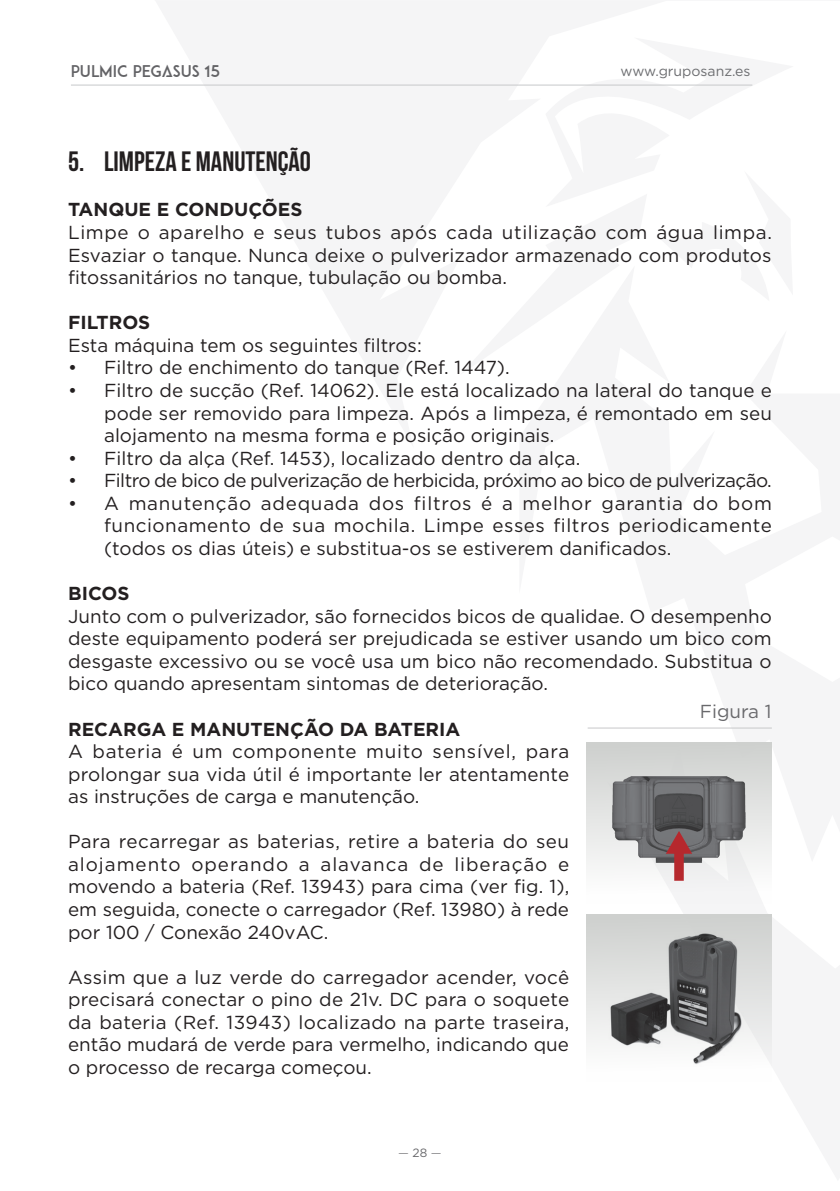
<style>
.page{position:relative;width:840px;height:1191px;background:#fff}
.page>*{position:absolute;margin:0;border:0;box-sizing:border-box;transform-origin:0 0}
.t1{font:28px "Bebas Neue";color:#231f20}
.t2{font:18.8px/22.6px "Gotham";color:#231f20;text-align:justify}
.t3{font:18.8px "Gotham";letter-spacing:-.03em;color:#231f20}
.t4{font:700 18.8px "Gotham";color:#231f20}
.t5{font:18.8px "Gotham";color:#69696c}
.t6{font:16px "Tamer";color:#636366}
.t7{font:14px "Gotham";color:#6c6d70}
.t8{font:300 12px "Gotham";color:#69696c}
.s1{font-weight:400}
</style>
<div class="page">
<hr style="left:71px;top:85px;width:680px;height:1px;background:#c7c8ca">
<div style="left:585px;top:914px;width:186px;height:167px;background:linear-gradient(to bottom,#cccecc,#fefefe)"></div>
<img style="left:602px;top:926px;width:151px;height:140px">
<div style="left:585px;top:742px;width:186px;height:161px;background:linear-gradient(to bottom,#cfd1cf,#fdfdfd)"></div>
<img style="left:608px;top:772px;width:140px;height:92px">
<svg style="left:665px;top:831px;width:26px;height:49px"></svg>
<hr style="left:587px;top:727px;width:184px;height:1px;background:#c7c8ca">
<p class="t6" style="left:71px;top:61px;width:151px">PULMIC PEGASUS 15</p>
<p class="t7" style="left:620px;top:62px;width:132px">www.gruposanz.es</p>
<h1 class="t1" style="left:68px;top:146px;width:244px">5. LIMPEZA E MANUTENÇÃO</h1>
<p class="t4" style="left:68px;top:197px;width:236px">TANQUE E CONDUÇÕES</p>
<p class="t2" style="left:68px;top:221px;width:705px">Limpe o aparelho e seus tubos após cada utilização com água limpa.<br>Esvaziar o tanque. Nunca deixe o pulverizador armazenado com produtos fitossanitários no tanque, tubulação ou bomba.</p>
<p class="t4" style="left:68px;top:310px;width:84px">FILTROS</p>
<p class="t2" style="left:68px;top:333px;width:355px">Esta máquina tem os seguintes filtros:</p>
<p class="t2" style="left:68px;top:356px;width:443px">• Filtro de enchimento do tanque (Ref. 1447).</p>
<p class="t2" style="left:104px;top:378px;width:669px;text-indent:-36px">• Filtro de sucção (Ref. 14062). Ele está localizado na lateral do tanque e pode ser removido para limpeza. Após a limpeza, é remontado em seu alojamento na mesma forma e posição originais.</p>
<p class="t2" style="left:68px;top:446px;width:513px">• Filtro da alça (Ref. 1453), localizado dentro da alça.</p>
<p class="t3" style="left:68px;top:468px;width:704px">• Filtro de bico de pulverização de herbicida, próximo ao bico de pulverização.</p>
<p class="t2" style="left:104px;top:491px;width:669px;text-indent:-36px">• A manutenção adequada dos filtros é a melhor garantia do bom funcionamento de sua mochila. Limpe esses filtros periodicamente (todos os dias úteis) e substitua-os se estiverem danificados.</p>
<p class="t4" style="left:68px;top:581px;width:63px">BICOS</p>
<p class="t2" style="left:68px;top:604px;width:705px">Junto com o pulverizador, são fornecidos bicos de qualidae. O desempenho deste equipamento poderá ser prejudicada se estiver usando um bico com desgaste excessivo ou se você usa um bico não recomendado. Substitua o bico quando apresentam sintomas de deterioração.</p>
<p class="t4" style="left:68px;top:716px;width:393px">RECARGA E MANUTENÇÃO DA BATERIA</p>
<p class="t2" style="left:68px;top:739px;width:502px">A bateria é um componente muito sensível, para prolongar sua vida útil é importante ler atentamente as instruções de carga e manutenção.</p>
<p class="t2" style="left:68px;top:830px;width:502px">Para recarregar as baterias, retire a bateria do seu alojamento operando a alavanca de liberação e movendo a bateria (Ref. 13943) para cima (ver fig. 1), em seguida, conecte o carregador (Ref. 13980) à rede por 100 / Conexão 240vAC.</p>
<p class="t2" style="left:68px;top:965px;width:502px">Assim que a luz verde do carregador acender, você precisará conectar o pino de 21v. DC para o soquete da bateria (Ref. 13943) localizado na parte traseira, então mudará de verde para vermelho, indicando que o processo de recarga começou.</p>
<p class="t5" style="left:699px;top:699px;width:73px">Figura 1</p>
<p class="t8" style="left:398px;top:1144px;width:45px">— <span class="s1">28</span> —</p>
</div>
